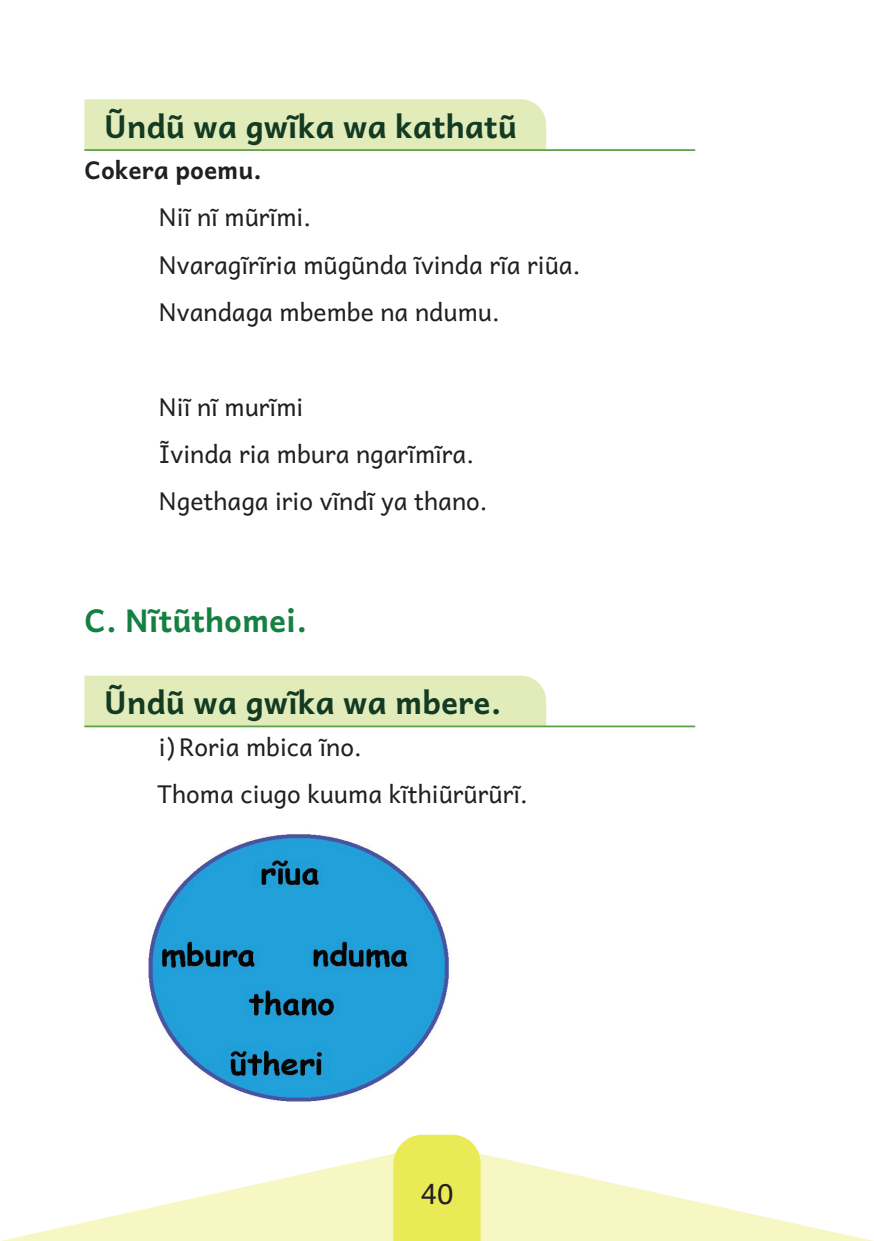
<style>
.page{position:relative;width:874px;height:1241px;background:#fff}
.page>*{position:absolute;margin:0;border:0;box-sizing:border-box;transform-origin:0 0}
.t1{font:700 31.5px "Andika New Basic";color:#133a22}
.t2{font:700 31.5px "Andika New Basic";color:#148140}
.t3{font:28px "Andika";color:#231f20}
.t4{font:24.5px/47.2px "Andika New Basic";color:#231f20}
.t5{font:700 24.5px "Andika New Basic";color:#231f20}
.s1{font-family:"Andika"}
</style>
<div class="page">
<svg style="left:5px;top:1154px;width:864px;height:86px"></svg>
<div style="left:393px;top:1134px;width:87px;height:106px;background:#eae956"></div>
<div style="left:84px;top:99px;width:462px;height:50px;background:#e1ecba"></div>
<hr style="left:84px;top:149px;width:610px;height:2px;background:#5ca045">
<div style="left:84px;top:675px;width:462px;height:50px;background:#e1ecba"></div>
<hr style="left:84px;top:725px;width:610px;height:2px;background:#5ca045">
<img style="left:148px;top:834px;width:301px;height:268px">
<p class="t1" style="left:104px;top:97px;width:414px">Ũndũ wa gwĩka wa kathatũ</p>
<p class="t5" style="left:84px;top:148px;width:179px">Cokera poemu.</p>
<p class="t4" style="left:159px;top:190px;width:423px">Niĩ nĩ mũrĩmi.<br>Nvaragĩrĩria mũgũnda ĩvinda rĩa riũa.<br>Nvandaga mbembe na ndumu.</p>
<p class="t4" style="left:159px;top:379px;width:330px">Niĩ nĩ murĩmi<br>Ĩvinda ria mbura ngarĩmĩra.<br>Ngethaga irio vĩndĩ ya thano.</p>
<p class="t2" style="left:84px;top:591px;width:224px">C. Nĩtũthomei.</p>
<p class="t1" style="left:104px;top:673px;width:398px">Ũndũ wa gwĩka wa mbere.</p>
<p class="t4" style="left:157px;top:719px;width:372px"><span class="s1">i)</span>Roria mbica ĩno.<br>Thoma ciugo kuuma kĩthiũrũrũrĩ.</p>
<p class="t3" style="left:420px;top:1177px;width:34px">40</p>
</div>
